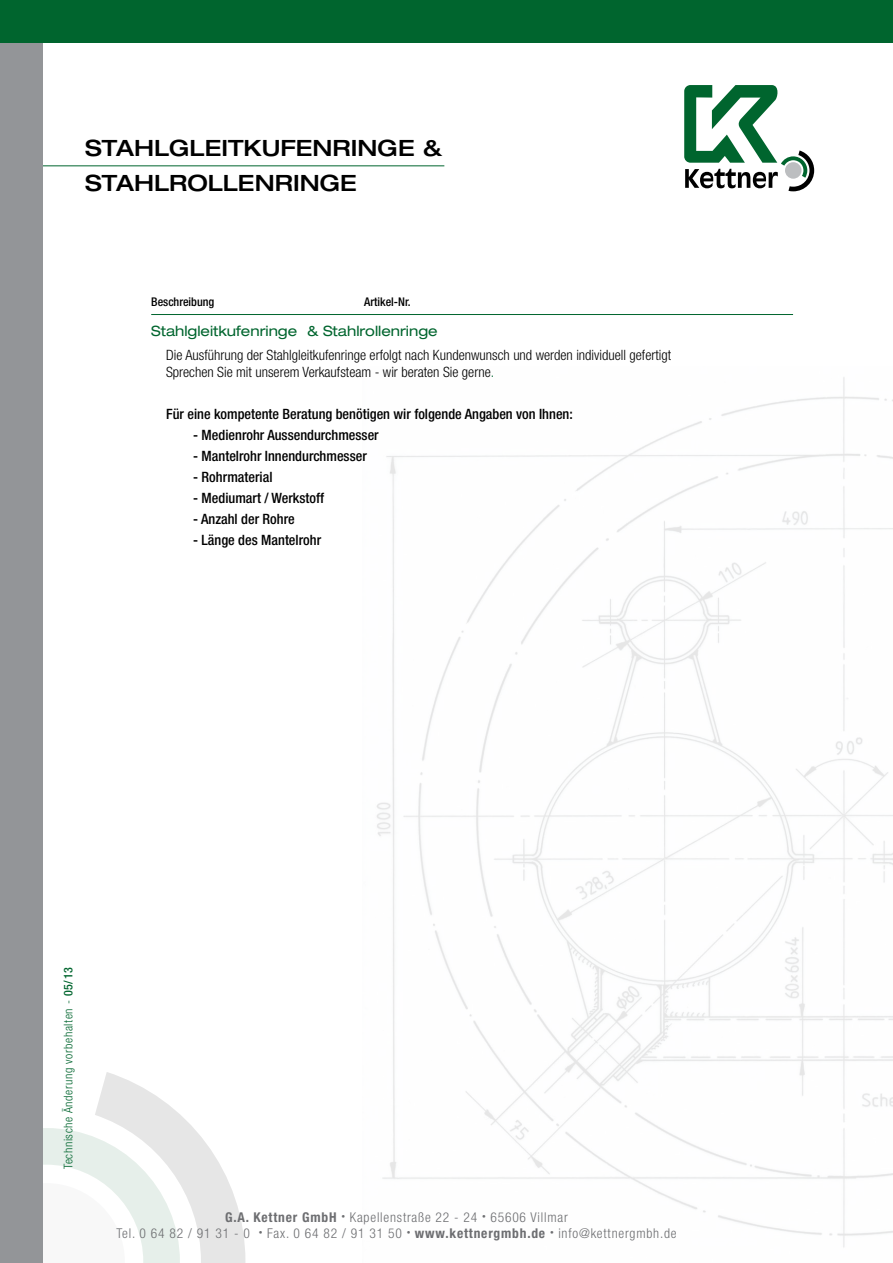
<style>
.page{position:relative;width:893px;height:1263px;background:#fff}
.page>*{position:absolute;margin:0;border:0;box-sizing:border-box;transform-origin:0 0}
.t1{font:500 expanded 22.5px/34.5px "Helvetica Neue LT Std";color:#000}
.t2{font:500 condensed 14.25px "Helvetica Neue LT Std";color:#000}
.t3{font:300 condensed 14.25px/17.1px "Helvetica Neue LT Std";color:#000}
.t4{font:expanded 14.25px "Helvetica Neue LT Std";color:#00652e}
.t5{font:300 condensed 13.5px/16.2px "Helvetica Neue LT Std";letter-spacing:.06em;color:#6d6e71;text-align:center}
.t6{font:300 condensed 12px "Helvetica Neue LT Std";letter-spacing:.05em;color:#00652e}
.t7{font:500 condensed 12px "Helvetica Neue LT Std";color:#000}
.s1{color:#00652e}
.s2{font-weight:500}
.s3{font-weight:700}
</style>
<div class="page">
<img style="left:377px;top:377px;width:516px;height:870px">
<hr style="left:0;top:166px;width:444px;height:1px;background:#00652e">
<hr style="left:151px;top:314px;width:642px;height:1px;background:#00652e">
<svg style="left:43px;top:1072px;width:202px;height:191px"></svg>
<div style="left:0;top:0;width:43px;height:1263px;background:#939598"></div>
<div style="left:0;top:0;width:893px;height:43px;background:#00652e"></div>
<svg style="left:684px;top:85px;width:130px;height:106px"></svg>
<h1 class="t1" style="left:85px;top:131px;width:359px">STAHLGLEITKUFENRINGE &amp;<br>STAHLROLLENRINGE</h1>
<p class="t7" style="left:151px;top:295px;width:65px">Beschreibung</p>
<p class="t7" style="left:364px;top:295px;width:48px">Artikel-Nr.</p>
<p class="t4" style="left:151px;top:322px;width:288px">Stahlgleitkufenringe &amp; Stahlrollenringe</p>
<p class="t3" style="left:166px;top:347px;width:507px">Die Ausführung der Stahlgleitkufenringe erfolgt nach Kundenwunsch und werden individuell gefertigt<br>Sprechen Sie mit unserem Verkaufsteam - wir beraten Sie gerne<span class="s1">.</span></p>
<p class="t2" style="left:166px;top:406px;width:408px">Für eine kompetente Beratung benötigen wir folgende Angaben von Ihnen:</p>
<p class="t2" style="left:193px;top:427px;width:187px">- Medienrohr Aussendurchmesser</p>
<p class="t2" style="left:193px;top:448px;width:175px">- Mantelrohr Innendurchmesser</p>
<p class="t2" style="left:193px;top:469px;width:81px">- Rohrmaterial</p>
<p class="t2" style="left:193px;top:490px;width:132px">- Mediumart / Werkstoff</p>
<p class="t2" style="left:193px;top:511px;width:103px">- Anzahl der Rohre</p>
<p class="t2" style="left:193px;top:532px;width:129px">- Länge des Mantelrohr</p>
<p class="t6" style="left:61px;top:1169px;width:204px;rotate:-90deg">Technische Änderung vorbehalten - <span class="s2">05/13</span></p>
<p class="t5" style="left:116px;top:1208px;width:562px"><span class="s3">G.A. Kettner GmbH</span> <sup>•</sup> Kapellenstraße 22 - 24 <sup>•</sup> 65606 Villmar<br>Tel. 0 64 82 / 91 31 - 0 <sup>•</sup> Fax. 0 64 82 / 91 31 50 <sup>•</sup> <span class="s3">www.kettnergmbh.de</span> <sup>•</sup> info@kettnergmbh.de</p>
</div>
